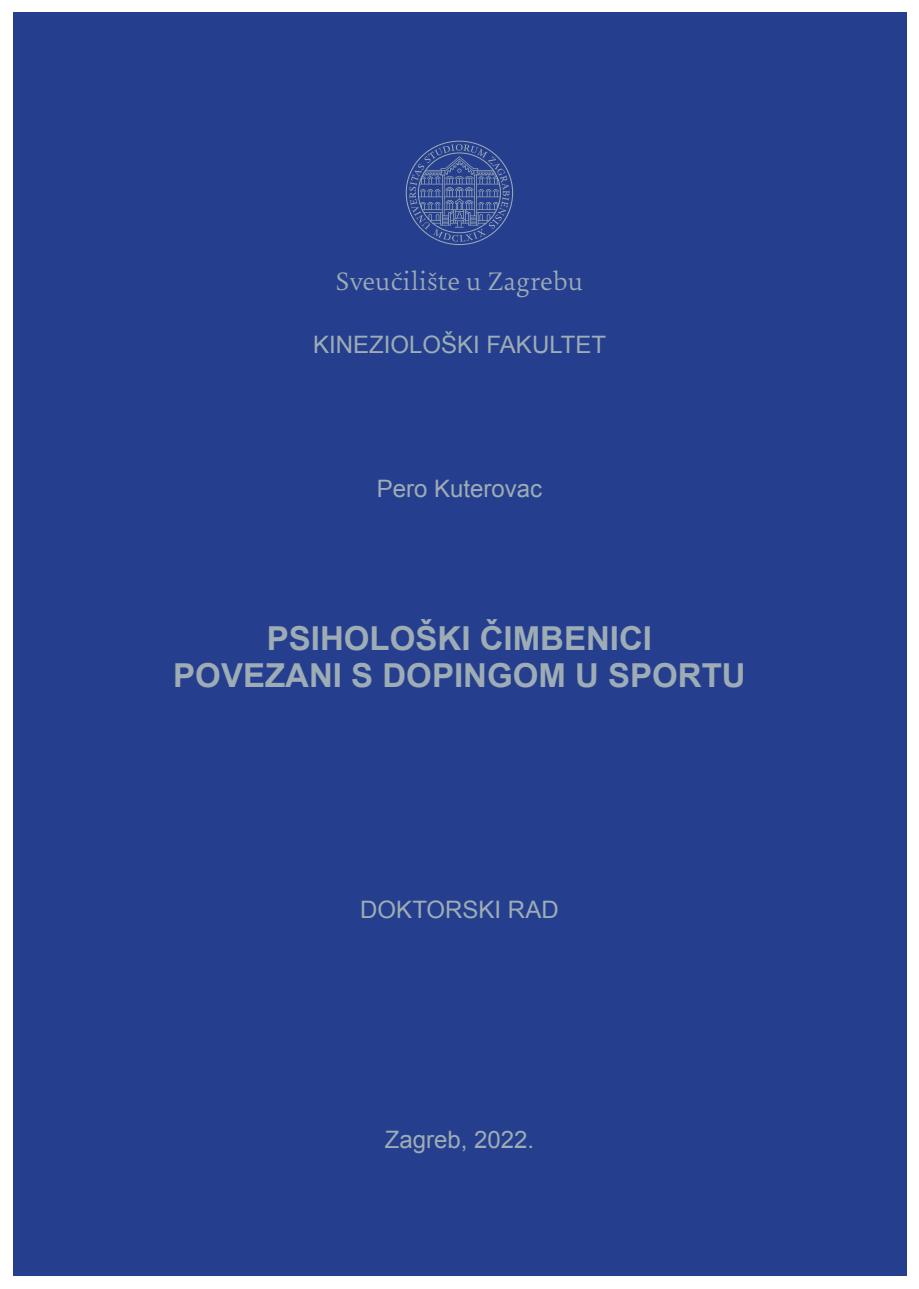
<style>
.page{position:relative;width:919px;height:1289px;background:#fff}
.page>*{position:absolute;margin:0;border:0;box-sizing:border-box;transform-origin:0 0}
.t1{font:700 33px/37.5px "Arial";color:#9dacb5;text-align:center}
.t2{font:300 27px "Uni Zg";letter-spacing:.02em;color:#9dacb5}
.t3{font:24px "Arial";color:#9dacb5}
</style>
<div class="page">
<div style="left:13px;top:13px;width:893px;height:1263px;background:#253f8e"></div>
<svg style="left:405px;top:141px;width:108px;height:104px"></svg>
<p class="t2" style="left:336px;top:267px;width:249px">Sveučilište u Zagrebu</p>
<p class="t3" style="left:313px;top:329px;width:294px">KINEZIOLOŠKI FAKULTET</p>
<p class="t3" style="left:377px;top:473px;width:167px">Pero Kuterovac</p>
<h1 class="t1" style="left:173px;top:620px;width:574px">PSIHOLOŠKI ČIMBENICI<br>POVEZANI S DOPINGOM U SPORTU</h1>
<p class="t3" style="left:360px;top:893px;width:200px">DOKTORSKI RAD</p>
<p class="t3" style="left:384px;top:1124px;width:151px">Zagreb, 2022.</p>
</div>
